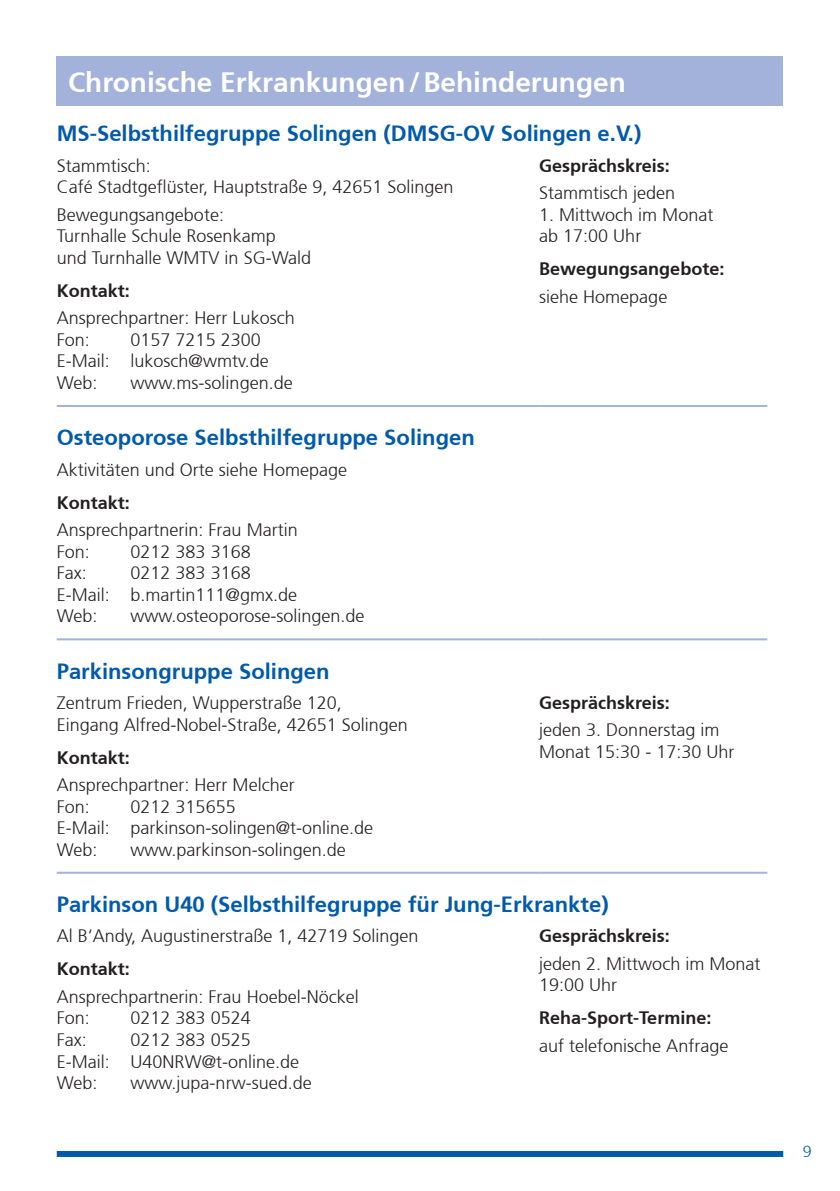
<style>
.page{position:relative;width:840px;height:1191px;background:#fff}
.page>*{position:absolute;margin:0;border:0;box-sizing:border-box;transform-origin:0 0}
.t1{font:700 28px "Frutiger";color:#fff}
.t2{font:700 22px "Frutiger";color:#015aaa}
.t3{font:300 18px/21.6px "Frutiger";color:#231f20}
.t4{font:700 18px "Frutiger";color:#231f20}
.t5{font:300 16px "Frutiger";color:#015aaa}
</style>
<div class="page">
<div style="left:57px;top:57px;width:725px;height:49px;background:#a3b2da"></div>
<hr style="left:57px;top:638px;width:482px;height:2px;background:#a3b2da">
<hr style="left:539px;top:638px;width:227px;height:2px;background:#a3b2da">
<hr style="left:57px;top:405px;width:482px;height:2px;background:#a3b2da">
<hr style="left:539px;top:405px;width:227px;height:2px;background:#a3b2da">
<hr style="left:57px;top:871px;width:482px;height:2px;background:#a3b2da">
<hr style="left:539px;top:871px;width:227px;height:2px;background:#a3b2da">
<div style="left:57px;top:1151px;width:725px;height:6px;background:#015aaa"></div>
<h1 class="t1" style="left:68px;top:66px;width:559px">Chronische Erkrankungen/Behinderungen</h1>
<p class="t2" style="left:57px;top:121px;width:585px">MS-Selbsthilfegruppe Solingen (DMSG-OV Solingen e.V.)</p>
<p class="t3" style="left:57px;top:155px;width:398px">Stammtisch:<br>Café Stadtgeflüster, Hauptstraße 9, 42651 Solingen</p>
<p class="t3" style="left:57px;top:204px;width:256px">Bewegungsangebote:<br>Turnhalle Schule Rosenkamp<br>und Turnhalle WMTV in SG-Wald</p>
<p class="t4" style="left:57px;top:280px;width:75px">Kontakt:</p>
<p class="t3" style="left:57px;top:307px;width:239px">Ansprechpartner: Herr Lukosch<br>Fon:</p>
<p class="t4" style="left:539px;top:155px;width:132px">Gesprächskreis:</p>
<p class="t3" style="left:539px;top:182px;width:137px">Stammtisch jeden</p>
<p class="t3" style="left:539px;top:204px;width:176px">1. Mittwoch im Monat ab 17:00 Uhr</p>
<p class="t4" style="left:539px;top:258px;width:187px">Bewegungsangebote:</p>
<p class="t3" style="left:539px;top:286px;width:130px">siehe Homepage</p>
<p class="t3" style="left:57px;top:329px;width:213px;text-indent:74px">0157 7215 2300<br>E-Mail: lukosch@wmtv.de<br>Web:</p>
<p class="t3" style="left:130px;top:372px;width:164px">www.ms-solingen.de</p>
<p class="t2" style="left:57px;top:424px;width:419px">Osteoporose Selbsthilfegruppe Solingen</p>
<p class="t3" style="left:57px;top:459px;width:292px">Aktivitäten und Orte siehe Homepage</p>
<p class="t4" style="left:57px;top:492px;width:75px">Kontakt:</p>
<p class="t3" style="left:57px;top:519px;width:242px">Ansprechpartnerin: Frau Martin<br>Fon:</p>
<p class="t3" style="left:130px;top:541px;width:122px">0212 383 3168</p>
<p class="t3" style="left:57px;top:562px;width:242px;text-indent:74px">0212 383 3168<br>E-Mail: b.martin111@gmx.de<br>Web:</p>
<p class="t3" style="left:57px;top:562px;width:31px">Fax:</p>
<p class="t3" style="left:130px;top:605px;width:235px">www.osteoporose-solingen.de</p>
<p class="t2" style="left:57px;top:658px;width:274px">Parkinsongruppe Solingen</p>
<p class="t3" style="left:57px;top:692px;width:352px">Zentrum Frieden, Wupperstraße 120,<br>Eingang Alfred-Nobel-Straße, 42651 Solingen</p>
<p class="t4" style="left:57px;top:747px;width:75px">Kontakt:</p>
<p class="t3" style="left:57px;top:774px;width:239px">Ansprechpartner: Herr Melcher<br>Fon:</p>
<p class="t3" style="left:57px;top:795px;width:318px;text-indent:74px">0212 315655<br>E-Mail: parkinson-solingen@t-online.de<br>Web:</p>
<p class="t3" style="left:130px;top:839px;width:217px">www.parkinson-solingen.de</p>
<p class="t4" style="left:539px;top:692px;width:132px">Gesprächskreis:</p>
<p class="t3" style="left:539px;top:719px;width:197px">jeden 3. Donnerstag im<br>Monat 15:30 - 17:30 Uhr</p>
<p class="t2" style="left:57px;top:891px;width:553px">Parkinson U40 (Selbsthilfegruppe für Jung-Erkrankte)</p>
<p class="t3" style="left:57px;top:925px;width:363px">Al B‘Andy, Augustinerstraße 1, 42719 Solingen</p>
<p class="t4" style="left:57px;top:958px;width:75px">Kontakt:</p>
<p class="t3" style="left:57px;top:986px;width:303px">Ansprechpartnerin: Frau Hoebel-Nöckel<br>Fon:</p>
<p class="t4" style="left:539px;top:925px;width:132px">Gesprächskreis:</p>
<p class="t3" style="left:539px;top:953px;width:223px">jeden 2. Mittwoch im Monat<br>19:00 Uhr</p>
<p class="t4" style="left:539px;top:1007px;width:174px">Reha-Sport-Termine:</p>
<p class="t3" style="left:539px;top:1034px;width:191px">auf telefonische Anfrage</p>
<p class="t3" style="left:130px;top:1007px;width:122px">0212 383 0524</p>
<p class="t3" style="left:57px;top:1029px;width:244px;text-indent:74px">0212 383 0525<br>E-Mail: U40NRW@t-online.de<br>Web:</p>
<p class="t3" style="left:57px;top:1029px;width:31px">Fax:</p>
<p class="t3" style="left:130px;top:1072px;width:183px">www.jupa-nrw-sued.de</p>
<p class="t5" style="left:802px;top:1142px;width:10px">9</p>
</div>
